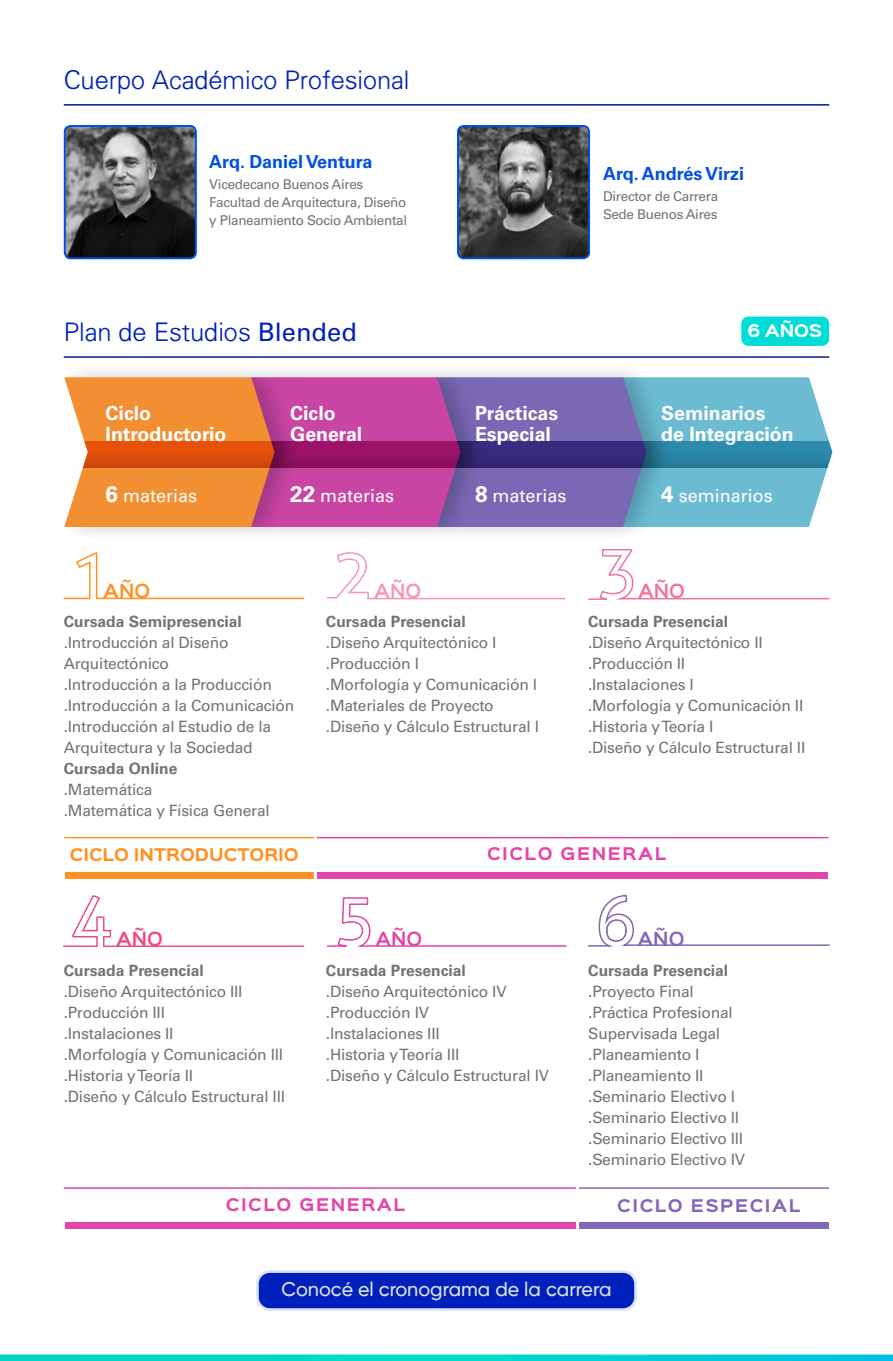
<style>
.page{position:relative;width:893px;height:1361px;background:#fff}
.page>*{position:absolute;margin:0;border:0;box-sizing:border-box;transform-origin:0 0}
.t1{font:300 25.5px "Univers";color:#0020ba}
.t2{font:500 19.8px "Gilroy";color:#dde4f6}
.t3{font:700 19.5px/21px "Univers LT Std";color:#fff}
.t4{font:18px "Univers LT Std";color:#fff}
.t5{font:700 18px "Univers LT Std";color:#0050e0}
.t6{font:600 17.55px "Sinkin Sans 600";color:#ff9021}
.t7{font:600 17.55px "Sinkin Sans 600";color:#f597b8}
.t8{font:600 17.55px "Sinkin Sans 600";color:#ef739d}
.t9{font:600 17.55px "Sinkin Sans 600";color:#ee4886}
.t10{font:600 17.55px "Sinkin Sans 600";color:#e345a9}
.t11{font:600 17.55px "Sinkin Sans 600";color:#8167b7}
.t12{font:700 15.75px "Sinkin Sans 700";letter-spacing:.1em;color:#e345a9}
.t13{font:700 15.75px "Sinkin Sans 700";color:#ff9021}
.t14{font:700 15.75px "Sinkin Sans 700";letter-spacing:.1em;color:#8167b7}
.t15{font:700 15.75px "Sinkin Sans 700";color:#fff}
.t16{font:15.6px/21px "Univers LT Std";letter-spacing:-.015em;color:#737373}
.t17{font:700 15.6px "Univers LT Std";color:#737373}
.t18{font:13.5px/18px "Univers LT Std";letter-spacing:-.025em;color:#737373}
.s1{font-family:"Univers LT Std";font-weight:400}
.s2{font-weight:700;font-size:22.5px}
</style>
<div class="page">
<svg style="left:588px;top:549px;width:241px;height:51px"></svg>
<svg style="left:327px;top:552px;width:238px;height:47px"></svg>
<img style="left:63px;top:536px;width:264px;height:64px">
<svg style="left:64px;top:552px;width:240px;height:47px"></svg>
<hr style="left:315px;top:837px;width:513px;height:1px;background:#e345a9">
<div style="left:316px;top:872px;width:512px;height:7px;background:#e345a9"></div>
<hr style="left:64px;top:837px;width:251px;height:1px;background:#ff9021">
<div style="left:65px;top:872px;width:250px;height:7px;background:#ff9021"></div>
<hr style="left:314px;top:832px;width:3px;height:48px;background:#fff">
<svg style="left:64px;top:377px;width:766px;height:65px;background:#a88098"></svg>
<img style="left:82px;top:442px;width:751px;height:27px">
<svg style="left:64px;top:469px;width:763px;height:58px;background:#a88098"></svg>
<hr style="left:64px;top:104px;width:765px;height:2px;background:#00188d">
<hr style="left:64px;top:356px;width:765px;height:2px;background:#00188d">
<div style="left:741px;top:317px;width:88px;height:29px;background:#00dcd6;border-radius:7px"></div>
<img style="left:588px;top:946px;width:25px;height:1px">
<svg style="left:588px;top:894px;width:242px;height:52px"></svg>
<svg style="left:327px;top:897px;width:239px;height:50px"></svg>
<svg style="left:63px;top:895px;width:241px;height:52px"></svg>
<hr style="left:64px;top:1187px;width:514px;height:2px;background:#e345a9">
<div style="left:65px;top:1222px;width:512px;height:7px;background:#e345a9"></div>
<hr style="left:578px;top:1187px;width:251px;height:2px;background:#8167b7">
<div style="left:578px;top:1222px;width:251px;height:7px;background:#8167b7"></div>
<hr style="left:576px;top:1184px;width:3px;height:48px;background:#fff">
<img style="left:0;top:1354px;width:893px;height:7px">
<img style="left:584px;top:1354px;width:81px;height:1px">
<img style="left:65px;top:126px;width:129px;height:132px">
<div style="left:64px;top:125px;width:133px;height:134px;border:2px solid #0050e0;border-radius:6px"></div>
<img style="left:458px;top:128px;width:131px;height:130px">
<div style="left:457px;top:125px;width:133px;height:134px;border:2px solid #0050e0;border-radius:6px"></div>
<div style="left:257px;top:1271px;width:379px;height:38px;background:#0020bb;border-radius:12px"></div>
<div style="left:256px;top:1270px;width:381px;height:41px;border:3px solid #dde4f6;border-radius:12px"></div>
<h1 class="t1" style="left:64px;top:64px;width:347px">Cuerpo Académico Profesional</h1>
<p class="t5" style="left:209px;top:151px;width:165px">Arq. Daniel Ventura</p>
<p class="t18" style="left:209px;top:175px;width:199px">Vicedecano Buenos Aires<br>Facultad de Arquitectura, Diseño y Planeamiento Socio Ambiental</p>
<p class="t5" style="left:603px;top:163px;width:143px">Arq. Andrés Virzi</p>
<p class="t18" style="left:603px;top:187px;width:117px">Director de Carrera<br>Sede Buenos Aires</p>
<h1 class="t1" style="left:64px;top:316px;width:295px">Plan de Estudios <span class="s1">Blended</span></h1>
<p class="t15" style="left:748px;top:323px;width:76px">6 AÑOS</p>
<p class="t3" style="left:106px;top:403px;width:122px">Ciclo<br>Introductorio</p>
<p class="t3" style="left:290px;top:403px;width:74px">Ciclo<br>General</p>
<p class="t3" style="left:475px;top:403px;width:85px">Prácticas<br>Especial</p>
<p class="t3" style="left:661px;top:403px;width:134px">Seminarios<br>de Integración</p>
<p class="t4" style="left:106px;top:485px;width:93px"><span class="s2">6</span> materias</p>
<p class="t4" style="left:290px;top:485px;width:106px"><span class="s2">22</span> materias</p>
<p class="t4" style="left:475px;top:485px;width:93px"><span class="s2">8</span> materias</p>
<p class="t4" style="left:661px;top:485px;width:113px"><span class="s2">4</span> seminarios</p>
<p class="t6" style="left:103px;top:576px;width:48px">AÑO</p>
<p class="t7" style="left:374px;top:576px;width:48px">AÑO</p>
<p class="t8" style="left:638px;top:576px;width:48px">AÑO</p>
<p class="t17" style="left:326px;top:612px;width:141px">Cursada Presencial</p>
<p class="t16" style="left:326px;top:632px;width:215px">.Diseño Arquitectónico I .Producción I<br>.Morfología y Comunicación I .Materiales de Proyecto .Diseño y Cálculo Estructural I</p>
<p class="t17" style="left:64px;top:612px;width:180px">Cursada Semipresencial</p>
<p class="t16" style="left:64px;top:632px;width:232px">.Introducción al Diseño<br>Arquitectónico<br>.Introducción a la Producción .Introducción a la Comunicación .Introducción al Estudio de la<br>Arquitectura y la Sociedad</p>
<p class="t17" style="left:64px;top:759px;width:115px">Cursada Online</p>
<p class="t16" style="left:64px;top:779px;width:208px">.Matemática<br>.Matemática y Física General</p>
<p class="t17" style="left:588px;top:612px;width:141px">Cursada Presencial</p>
<p class="t16" style="left:588px;top:632px;width:219px">.Diseño Arquitectónico II .Producción II<br>.Instalaciones I<br>.Morfología y Comunicación II .Historia y Teoría I<br>.Diseño y Cálculo Estructural II</p>
<p class="t13" style="left:70px;top:846px;width:230px">CICLO INTRODUCTORIO</p>
<p class="t12" style="left:487px;top:845px;width:181px">CICLO GENERAL</p>
<p class="t9" style="left:116px;top:923px;width:48px">AÑO</p>
<p class="t10" style="left:375px;top:923px;width:48px">AÑO</p>
<p class="t11" style="left:637px;top:923px;width:48px">AÑO</p>
<p class="t17" style="left:326px;top:961px;width:141px">Cursada Presencial</p>
<p class="t16" style="left:326px;top:981px;width:225px">.Diseño Arquitectónico IV .Producción IV<br>.Instalaciones III<br>.Historia y Teoría III<br>.Diseño y Cálculo Estructural IV</p>
<p class="t17" style="left:588px;top:961px;width:141px">Cursada Presencial</p>
<p class="t16" style="left:588px;top:981px;width:158px">.Proyecto Final .Práctica Profesional<br>Supervisada Legal .Planeamiento I .Planeamiento II .Seminario Electivo I .Seminario Electivo II .Seminario Electivo III .Seminario Electivo IV</p>
<p class="t17" style="left:64px;top:961px;width:141px">Cursada Presencial</p>
<p class="t16" style="left:64px;top:981px;width:223px">.Diseño Arquitectónico III .Producción III<br>.Instalaciones II<br>.Morfología y Comunicación III .Historia y Teoría II<br>.Diseño y Cálculo Estructural III</p>
<p class="t12" style="left:226px;top:1196px;width:181px">CICLO GENERAL</p>
<p class="t14" style="left:617px;top:1197px;width:185px">CICLO ESPECIAL</p>
<p class="t2" style="left:281px;top:1277px;width:332px">Conocé el cronograma de la carrera</p>
</div>
